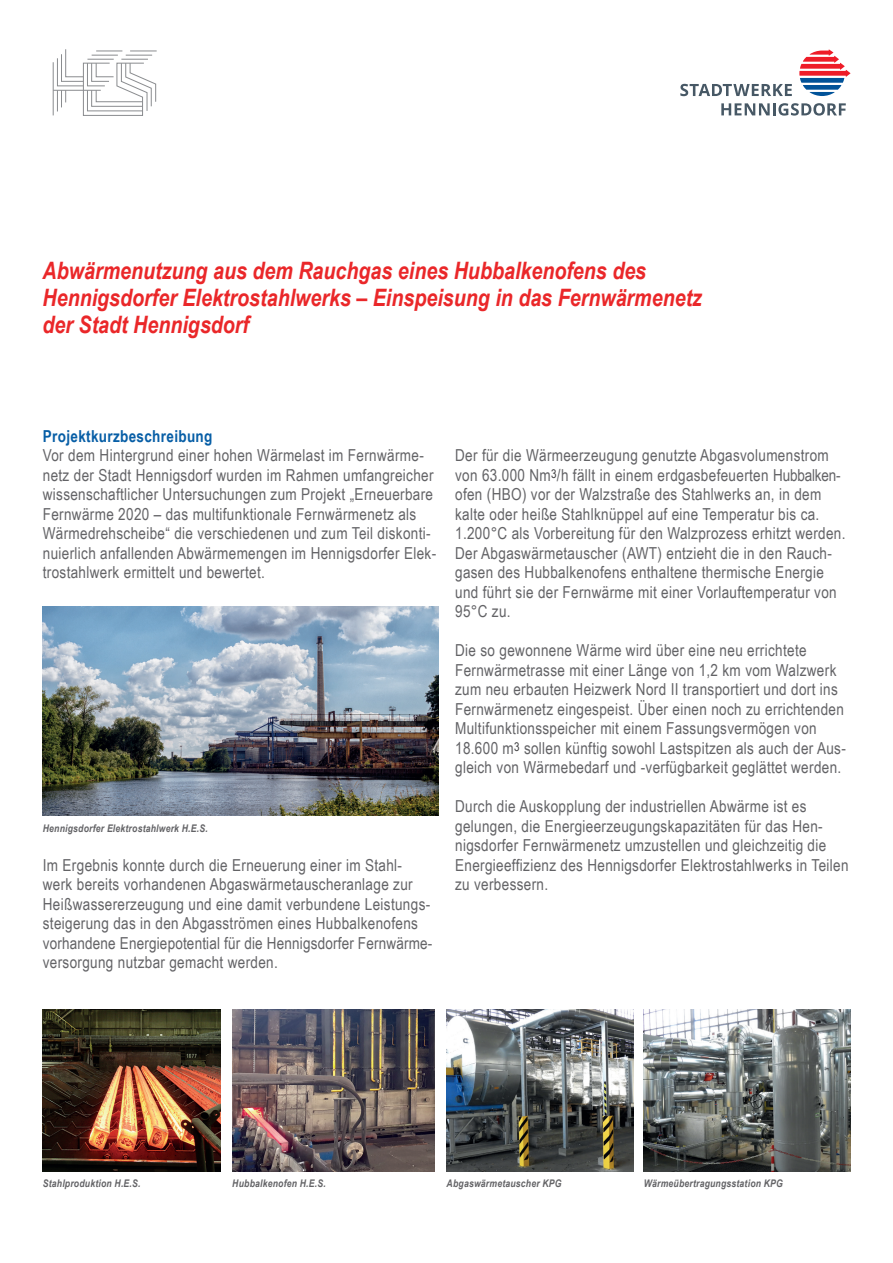
<style>
.page{position:relative;width:893px;height:1263px;background:#fff}
.page>*{position:absolute;margin:0;border:0;box-sizing:border-box;transform-origin:0 0}
.t1{font:italic 700 24px/27px "Arial Narrow";color:#ea2729}
.t2{font:16.5px/19.5px "Arial Narrow";letter-spacing:.02em;color:#636366}
.t3{font:700 16.5px "Arial Narrow";letter-spacing:.02em;color:#075ea6}
.t4{font:italic 700 10.5px "Arial Narrow";letter-spacing:.02em;color:#636366}
</style>
<div class="page">
<img style="left:43px;top:606px;width:395px;height:210px">
<img style="left:43px;top:1010px;width:178px;height:162px">
<img style="left:644px;top:1010px;width:206px;height:162px">
<img style="left:232px;top:1010px;width:203px;height:162px">
<hr style="left:53px;top:62px;width:1px;height:53px;background:#8a8c8f">
<hr style="left:53px;top:90px;width:30px;height:1px;background:#8a8c8f">
<svg style="left:56px;top:49px;width:101px;height:67px"></svg>
<img style="left:447px;top:1010px;width:186px;height:162px">
<svg style="left:799px;top:49px;width:51px;height:47px"></svg>
<svg style="left:680px;top:84px;width:112px;height:12px"></svg>
<svg style="left:721px;top:103px;width:125px;height:13px"></svg>
<h1 class="t1" style="left:43px;top:256px;width:661px">Abwärmenutzung aus dem Rauchgas eines Hubbalkenofens des<br>Hennigsdorfer Elektrostahlwerks – Einspeisung in das Fernwärmenetz der Stadt Hennigsdorf</h1>
<p class="t3" style="left:43px;top:423px;width:171px">Projektkurzbeschreibung</p>
<p class="t2" style="left:43px;top:445px;width:395px">Vor dem Hintergrund einer hohen Wärmelast im Fernwärme&shy;netz der Stadt Hennigsdorf wurden im Rahmen umfangreicher wissenschaftlicher Untersuchungen zum Projekt „Erneuerbare Fernwärme 2020 – das multifunktionale Fernwärmenetz als Wärmedrehscheibe“ die verschiedenen und zum Teil diskonti&shy;nuierlich anfallenden Abwärmemengen im Hennigsdorfer Elek&shy;trostahlwerk ermittelt und bewertet.</p>
<p class="t4" style="left:43px;top:820px;width:166px">Hennigsdorfer Elektrostahlwerk H.E.S.</p>
<p class="t2" style="left:43px;top:854px;width:391px">Im Ergebnis konnte durch die Erneuerung einer im Stahl&shy;werk bereits vorhandenen Abgaswärmetauscheranlage zur Heißwassererzeugung und eine damit verbundene Leistungs&shy;steigerung das in den Abgasströmen eines Hubbalkenofens vorhandene Energiepotential für die Hennigsdorfer Fernwärme&shy;versorgung nutzbar gemacht werden.</p>
<p class="t2" style="left:455px;top:445px;width:392px">Der für die Wärmeerzeugung genutzte Abgasvolumenstrom von 63.000 Nm<sup>3</sup>/h fällt in einem erdgasbefeuerten Hubbalken&shy;ofen (HBO) vor der Walzstraße des Stahlwerks an, in dem kalte oder heiße Stahlknüppel auf eine Temperatur bis ca.<br>1.200°C als Vorbereitung für den Walzprozess erhitzt werden.<br>Der Abgaswärmetauscher (AWT) entzieht die in den Rauch&shy;gasen des Hubbalkenofens enthaltene thermische Energie und führt sie der Fernwärme mit einer Vorlauftemperatur von 95°C zu.</p>
<p class="t2" style="left:455px;top:640px;width:392px">Die so gewonnene Wärme wird über eine neu errichtete Fernwärmetrasse mit einer Länge von 1,2 km vom Walzwerk zum neu erbauten Heizwerk Nord II transportiert und dort ins Fernwärmenetz eingespeist. Über einen noch zu errichtenden Multifunktionsspeicher mit einem Fassungsvermögen von 18.600 m<sup>3</sup> sollen künftig sowohl Lastspitzen als auch der Aus&shy;gleich von Wärmebedarf und -verfügbarkeit geglättet werden.</p>
<p class="t2" style="left:455px;top:796px;width:395px">Durch die Auskopplung der industriellen Abwärme ist es gelungen, die Energieerzeugungskapazitäten für das Hen&shy;nigsdorfer Fernwärmenetz umzustellen und gleichzeitig die Energieeffizienz des Hennigsdorfer Elektrostahlwerks in Teilen zu verbessern.</p>
<p class="t4" style="left:43px;top:1175px;width:99px">Stahlproduktion H.E.S.</p>
<p class="t4" style="left:232px;top:1175px;width:95px">Hubbalkenofen H.E.S.</p>
<p class="t4" style="left:644px;top:1175px;width:141px">Wärmeübertragungsstation KPG</p>
<p class="t4" style="left:447px;top:1175px;width:116px">Abgaswärmetauscher KPG</p>
</div>
